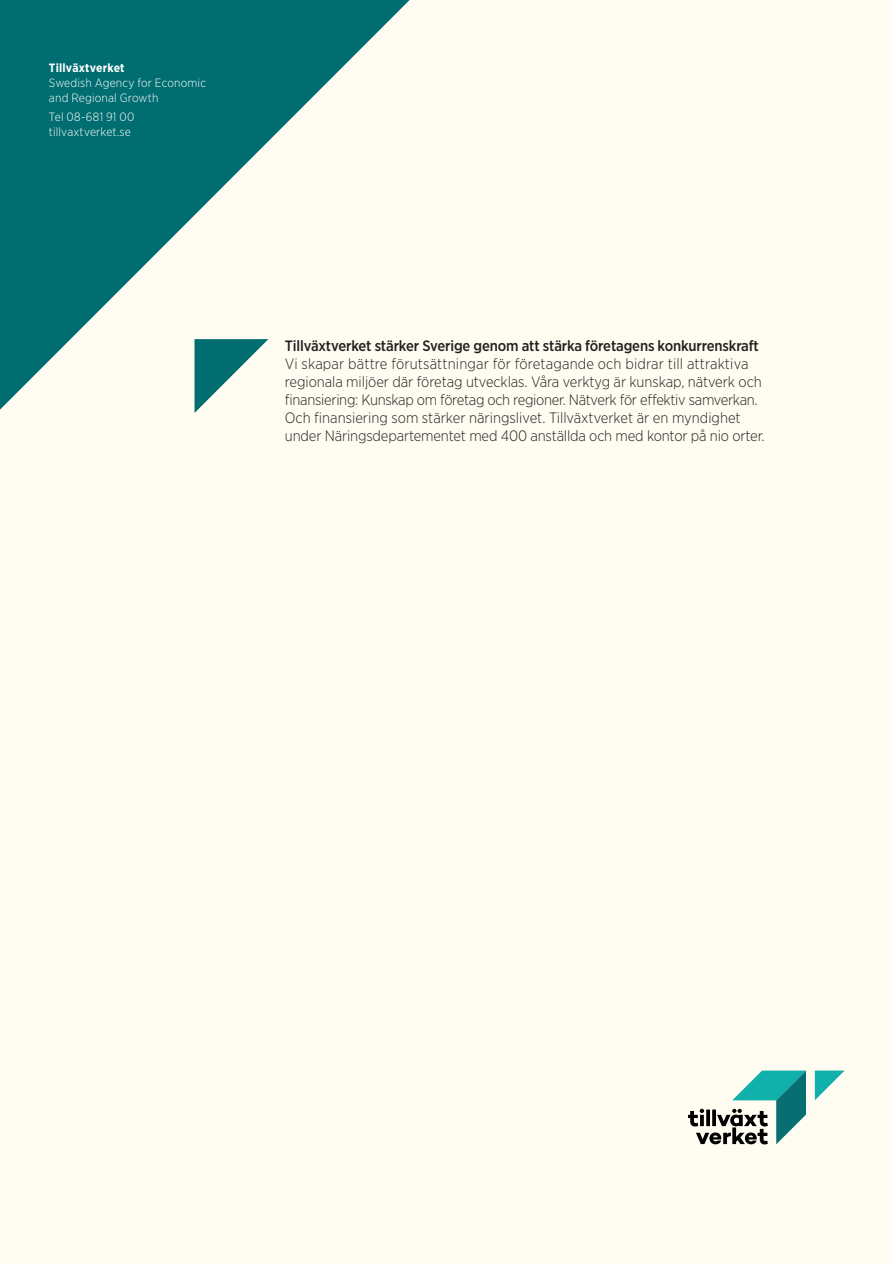
<style>
.page{position:relative;width:893px;height:1263px;background:#fffdf2}
.page>*{position:absolute;margin:0;border:0;box-sizing:border-box;transform-origin:0 0}
.Brödtext{font:300 15px/18px "Gotham Narrow";letter-spacing:-.005em;color:#231f20}
.Brödtext-2{font:500 15px "Gotham Narrow";letter-spacing:-.01em;color:#231f20}
.t1{font:300 12px "Gotham Narrow";letter-spacing:.015em;color:#fff}
.t2{font:700 12px "Gotham Narrow";letter-spacing:.015em;color:#fff}
</style>
<div class="page">
<svg style="left:0;top:0;width:410px;height:410px;fill:#006d71"></svg>
<svg style="left:815px;top:1070px;width:30px;height:30px"></svg>
<svg style="left:688px;top:1070px;width:118px;height:74px"></svg>
<svg style="left:195px;top:339px;width:73px;height:74px"></svg>
<p class="t2" style="left:49px;top:60px;width:77px">Tillväxtverket</p>
<p class="t1" style="left:49px;top:75px;width:159px">Swedish Agency for Economic</p>
<p class="t1" style="left:49px;top:90px;width:111px">and Regional Growth</p>
<p class="t1" style="left:49px;top:110px;width:87px">Tel 08-681 91 00</p>
<p class="t1" style="left:49px;top:125px;width:83px">tillvaxtverket.se</p>
<p class="Brödtext-2" style="left:285px;top:336px;width:476px">Tillväxtverket stärker Sverige genom att stärka företagens konkurrenskraft</p>
<p class="Brödtext" style="left:285px;top:354px;width:465px">Vi skapar bättre förutsättningar för företagande och bidrar till attraktiva</p>
<p class="Brödtext" style="left:285px;top:372px;width:481px">regionala miljöer där företag utvecklas. Våra verktyg är kunskap, nätverk och finansiering: Kunskap om företag och regioner. Nätverk för effektiv samverkan.<br>Och finansiering som stärker näringslivet. Tillväxtverket är en myndighet under Näringsdepartementet med 400 anställda och med kontor på nio orter.</p>
</div>
